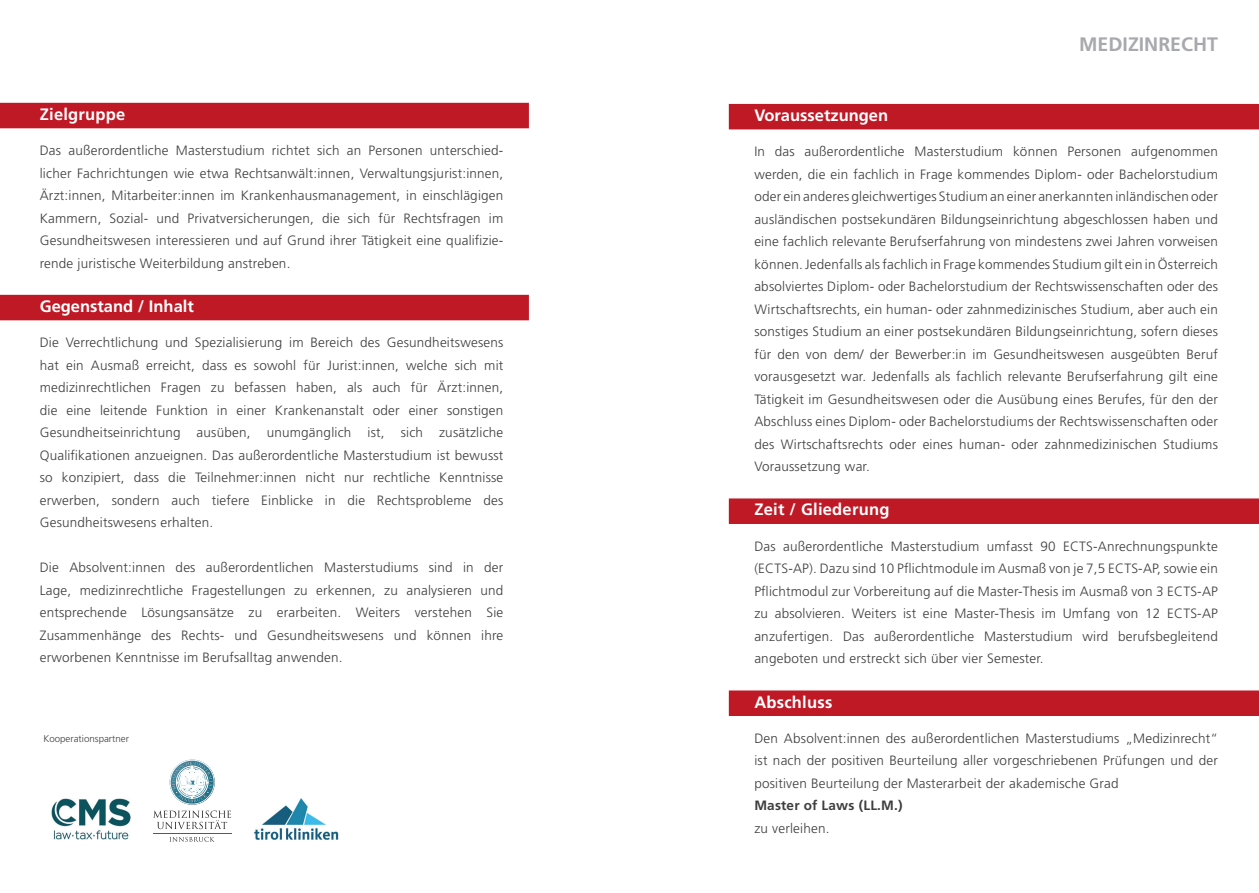
<style>
.page{position:relative;width:1259px;height:893px;background:#fff}
.page>*{position:absolute;margin:0;border:0;box-sizing:border-box;transform-origin:0 0}
.t1{font:700 19.5px "Frutiger LT Pro";color:#a8a9ad}
.Blaue_Linien_RECHTS{font:700 16.5px "Frutiger LT Pro";letter-spacing:.015em;color:#fff}
.Blaue_Linien_LINKS{font:700 16.5px "Frutiger LT Pro";color:#fff}
.Fließtext{font:300 13.5px/22.5px "Frutiger LT Pro";letter-spacing:.015em;color:#3e3e3f;text-align:justify}
.Fließtext-2{font:700 13.5px "Frutiger LT Pro";letter-spacing:.015em;color:#3e3e3f}
.Tabelle_-_Fließtext{font:300 9.75px "Frutiger LT Pro";color:#3e3e3f}
</style>
<div class="page">
<div style="left:0;top:103px;width:529px;height:25px;background:#bf1926"></div>
<div style="left:0;top:295px;width:529px;height:25px;background:#bf1926"></div>
<div style="left:729px;top:104px;width:530px;height:25px;background:#bf1926"></div>
<div style="left:729px;top:498px;width:530px;height:26px;background:#bf1926"></div>
<div style="left:729px;top:690px;width:530px;height:26px;background:#bf1926"></div>
<svg style="left:170px;top:759px;width:45px;height:46px"></svg>
<svg style="left:170px;top:760px;width:44px;height:44px"></svg>
<svg style="left:171px;top:761px;width:43px;height:43px"></svg>
<svg style="left:172px;top:762px;width:41px;height:40px"></svg>
<svg style="left:170px;top:837px;width:45px;height:5px"></svg>
<svg style="left:153px;top:810px;width:78px;height:19px"></svg>
<hr style="left:153px;top:833px;width:78px;height:1px;background:#da2128">
<img style="left:254px;top:798px;width:84px;height:41px">
<img style="left:51px;top:799px;width:79px;height:40px">
<p class="Blaue_Linien_LINKS" style="left:40px;top:104px;width:87px">Zielgruppe</p>
<p class="Fließtext" style="left:40px;top:139px;width:465px">Das außerordentliche Masterstudium richtet sich an Personen unterschied&shy;licher Fachrichtungen wie etwa Rechtsanwält:innen, Verwaltungsjurist:innen, Ärzt:innen, Mitarbeiter:innen im Krankenhausmanagement, in einschlägigen Kammern, Sozial- und Privatversicherungen, die sich für Rechtsfragen im Gesundheitswesen interessieren und auf Grund ihrer Tätigkeit eine qualifizie&shy;rende juristische Weiterbildung anstreben.</p>
<p class="Blaue_Linien_LINKS" style="left:40px;top:296px;width:156px">Gegenstand / Inhalt</p>
<p class="Fließtext" style="left:40px;top:331px;width:465px">Die Verrechtlichung und Spezialisierung im Bereich des Gesundheitswesens hat ein Ausmaß erreicht, dass es sowohl für Jurist:innen, welche sich mit medizinrechtlichen Fragen zu befassen haben, als auch für Ärzt:innen, die eine leitende Funktion in einer Krankenanstalt oder einer sonstigen Gesundheitseinrichtung ausüben, unumgänglich ist, sich zusätzliche Qualifikationen anzueignen. Das außerordentliche Masterstudium ist bewusst so konzipiert, dass die Teilnehmer:innen nicht nur rechtliche Kenntnisse erwerben, sondern auch tiefere Einblicke in die Rechtsprobleme des Gesundheitswesens erhalten.</p>
<p class="Fließtext" style="left:40px;top:556px;width:465px">Die Absolvent:innen des außerordentlichen Masterstudiums sind in der Lage, medizinrechtliche Fragestellungen zu erkennen, zu analysieren und entsprechende Lösungsansätze zu erarbeiten. Weiters verstehen Sie Zusammenhänge des Rechts- und Gesundheitswesens und können ihre erworbenen Kenntnisse im Berufsalltag anwenden.</p>
<p class="Tabelle_-_Fließtext" style="left:43px;top:733px;width:87px">Kooperationspartner</p>
<p class="t1" style="left:1079px;top:33px;width:140px">MEDIZINRECHT</p>
<p class="Blaue_Linien_RECHTS" style="left:754px;top:105px;width:135px">Voraussetzungen</p>
<p class="Fließtext" style="left:754px;top:140px;width:465px">In das außerordentliche Masterstudium können Personen aufgenommen werden, die ein fachlich in Frage kommendes Diplom- oder Bachelorstudium oder ein anderes gleichwertiges Studium an einer anerkannten inländischen oder ausländischen postsekundären Bildungseinrichtung abgeschlossen haben und eine fachlich relevante Berufserfahrung von mindestens zwei Jahren vorweisen können. Jedenfalls als fachlich in Frage kommendes Studium gilt ein in Österreich absolviertes Diplom- oder Bachelorstudium der Rechtswissenschaften oder des Wirtschaftsrechts, ein human- oder zahnmedizinisches Studium, aber auch ein sonstiges Studium an einer postsekundären Bildungseinrichtung, sofern dieses für den von dem/ der Bewerber:in im Gesundheitswesen ausgeübten Beruf vorausgesetzt war. Jedenfalls als fachlich relevante Berufserfahrung gilt eine Tätigkeit im Gesundheitswesen oder die Ausübung eines Berufes, für den der Abschluss eines Diplom- oder Bachelorstudiums der Rechtswissenschaften oder des Wirtschaftsrechts oder eines human- oder zahnmedizinischen Studiums Voraussetzung war.</p>
<p class="Blaue_Linien_RECHTS" style="left:754px;top:500px;width:137px">Zeit / Gliederung</p>
<p class="Fließtext" style="left:754px;top:535px;width:465px">Das außerordentliche Masterstudium umfasst 90 ECTS-Anrechnungspunkte (ECTS-AP). Dazu sind 10 Pflichtmodule im Ausmaß von je 7,5 ECTS-AP, sowie ein Pflichtmodul zur Vorbereitung auf die Master-Thesis im Ausmaß von 3 ECTS-AP zu absolvieren. Weiters ist eine Master-Thesis im Umfang von 12 ECTS-AP anzufertigen. Das außerordentliche Masterstudium wird berufsbegleitend angeboten und erstreckt sich über vier Semester.</p>
<p class="Blaue_Linien_RECHTS" style="left:754px;top:692px;width:80px">Abschluss</p>
<p class="Fließtext" style="left:754px;top:727px;width:465px">Den Absolvent:innen des außerordentlichen Masterstudiums „Medizinrecht“ ist nach der positiven Beurteilung aller vorgeschriebenen Prüfungen und der positiven Beurteilung der Masterarbeit der akademische Grad</p>
<p class="Fließtext-2" style="left:754px;top:797px;width:150px">Master of Laws (LL.M.)</p>
<p class="Fließtext" style="left:754px;top:817px;width:77px">zu verleihen.</p>
</div>
